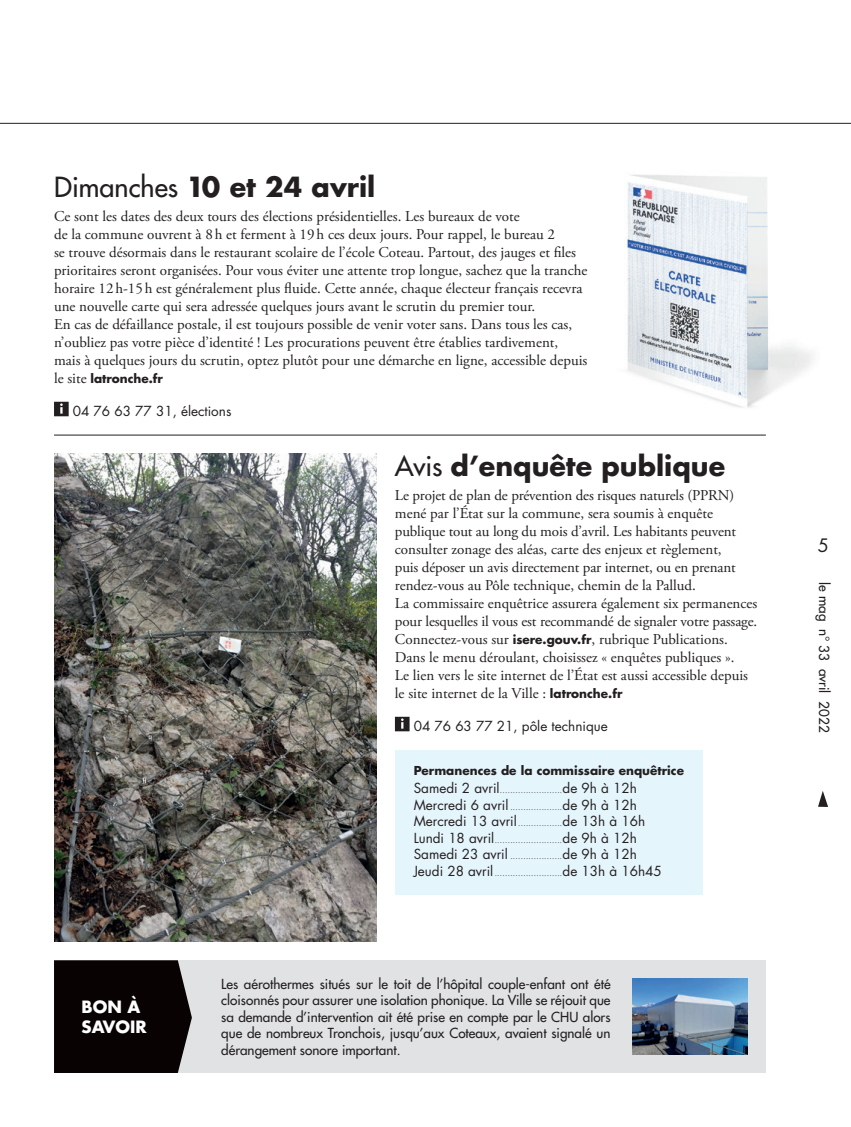
<style>
.page{position:relative;width:851px;height:1127px;background:#fff}
.page>*{position:absolute;margin:0;border:0;box-sizing:border-box;transform-origin:0 0}
.t1{font:700 27px "Futura";color:#231f20}
.t2{font:18px "Futura";color:#231f20}
.t3{font:700 16.5px/19.8px "Futura";color:#fff}
.t4{font:15px/18px "Adobe Garamond Pro";color:#231f20}
.t5{font:13.5px/16.5px "Futura";color:#231f20;text-align:justify}
.t6{font:13.5px/16.5px "Futura";color:#231f20}
.t7{font:700 12px "Futura";color:#231f20}
.t8{font:7.5px "Futura";color:#231f20}
.s1{font-weight:400}
.s2{font-family:"Adobe Garamond Pro";font-weight:400;font-size:15px}
.s3{font-family:"Futura";font-weight:700;font-size:12px}
.s4{font-size:13.5px}
.s5{font-size:7.5px}
</style>
<div class="page">
<div style="left:395px;top:750px;width:307px;height:144px;background:#e5f5fc"></div>
<img style="left:626px;top:174px;width:187px;height:234px">
<svg style="left:395px;top:717px;width:14px;height:14px"></svg>
<hr style="left:0;top:123px;width:850px;height:1px;background:#231f20">
<img style="left:54px;top:453px;width:322px;height:488px">
<div style="left:54px;top:960px;width:711px;height:113px;background:#e1e2e4"></div>
<div style="left:54px;top:960px;width:138px;height:113px;background:#080302"></div>
<svg style="left:54px;top:402px;width:15px;height:14px"></svg>
<hr style="left:54px;top:435px;width:711px;height:1px;background:#231f20">
<img style="left:632px;top:979px;width:115px;height:75px">
<svg style="left:818px;top:791px;width:10px;height:16px"></svg>
<h1 class="t1" style="left:54px;top:168px;width:323px"><span class="s1">Dimanches</span> 10 et 24 avril</h1>
<p class="t4" style="left:54px;top:208px;width:535px">Ce sont les dates des deux tours des élections présidentielles. Les bureaux de vote<br>de la commune ouvrent à 8 h et ferment à 19 h ces deux jours. Pour rappel, le bureau 2<br>se trouve désormais dans le restaurant scolaire de l’école Coteau. Partout, des jauges et files prioritaires seront organisées. Pour vous éviter une attente trop longue, sachez que la tranche horaire 12 h-15 h est généralement plus fluide. Cette année, chaque électeur français recevra une nouvelle carte qui sera adressée quelques jours avant le scrutin du premier tour.<br>En cas de défaillance postale, il est toujours possible de venir voter sans. Dans tous les cas, n’oubliez pas votre pièce d’identité ! Les procurations peuvent être établies tardivement, mais à quelques jours du scrutin, optez plutôt pour une démarche en ligne, accessible depuis</p>
<p class="t7" style="left:54px;top:370px;width:110px"><span class="s2">le site</span> latronche.fr</p>
<p class="t6" style="left:73px;top:403px;width:160px">04 76 63 77 31, élections</p>
<h1 class="t1" style="left:395px;top:447px;width:331px"><span class="s1">Avis</span> d’enquête publique</h1>
<p class="t4" style="left:395px;top:487px;width:364px">Le projet de plan de prévention des risques naturels (PPRN) mené par l’État sur la commune, sera soumis à enquête publique tout au long du mois d’avril. Les habitants peuvent consulter zonage des aléas, carte des enjeux et règlement,<br>puis déposer un avis directement par internet, ou en prenant rendez-vous au Pôle technique, chemin de la Pallud.<br>La commissaire enquêtrice assurera également six permanences pour lesquelles il vous est recommandé de signaler votre passage.<br>Connectez-vous sur <span class="s3">isere.gouv.fr</span>, rubrique Publications.<br>Dans le menu déroulant, choisissez « enquêtes publiques ».<br>Le lien vers le site internet de l’État est aussi accessible depuis le site internet de la Ville : <span class="s3">latronche.fr</span></p>
<p class="t6" style="left:413px;top:718px;width:195px">04 76 63 77 21, pôle technique</p>
<p class="t3" style="left:82px;top:997px;width:66px">BON À<br>SAVOIR</p>
<p class="t7" style="left:413px;top:762px;width:272px">Permanences de la commissaire enquêtrice</p>
<p class="t8" style="left:413px;top:785px;width:225px"><span class="s4">Samedi 2 avril</span> ........................<span class="s4">de 9h à 12h</span></p>
<p class="t6" style="left:413px;top:796px;width:233px">Mercredi 6 avril <span class="s5">....................</span>de 9h à 12h<br>Mercredi 13 avril <span class="s5">.................</span>de 13h à 16h</p>
<p class="t8" style="left:413px;top:835px;width:225px"><span class="s4">Lundi 18 avril</span> ..........................<span class="s4">de 9h à 12h</span></p>
<p class="t6" style="left:413px;top:846px;width:225px">Samedi 23 avril <span class="s5">....................</span>de 9h à 12h</p>
<p class="t8" style="left:413px;top:868px;width:250px"><span class="s4">Jeudi 28 avril</span> ..........................<span class="s4">de 13h à 16h45</span></p>
<p class="t5" style="left:221px;top:975px;width:391px">Les aérothermes situés sur le toit de l’hôpital couple-enfant ont été cloisonnés pour assurer une isolation phonique. La Ville se réjouit que sa demande d’intervention ait été prise en compte par le CHU alors que de nombreux Tronchois, jusqu’aux Coteaux, avaient signalé un dérangement sonore important.</p>
<p class="t2" style="left:817px;top:533px;width:13px">5</p>
<p class="t5" style="left:832px;top:582px;width:152px;rotate:90deg">le mag n° 33 avril 2022</p>
</div>
